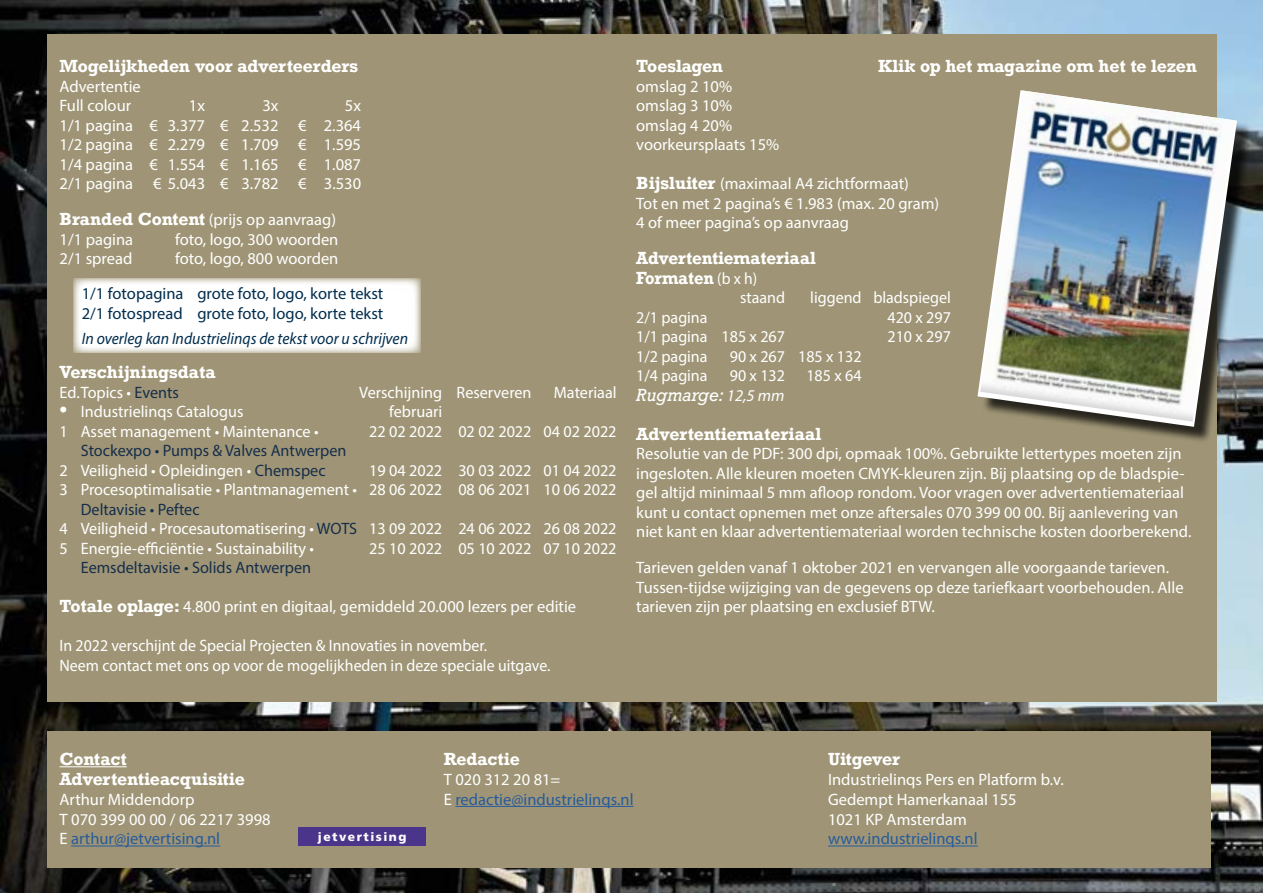
<style>
.page{position:relative;width:1263px;height:893px;background:#fff}
.page>*{position:absolute;margin:0;border:0;box-sizing:border-box;transform-origin:0 0}
.t1{font:16.5px/19.5px "Myriad Pro";color:#fff}
.t2{font:700 16.5px/19.5px "Rockwell";letter-spacing:-.01em;color:#fff}
.t3{font:16.5px/19.5px "Myriad Pro";color:#fff;scale:.96 1}
.t4{font:16.5px/19.5px "Myriad Pro";color:#162e4a}
.t5{font:16.5px/19.5px "Myriad Pro";color:#002d4e}
.t6{font:16.5px/19.8px "Myriad Pro";color:#275b9b}
.t7{font:italic 16.5px "Myriad Pro";color:#002d4e;scale:.95 1}
.t8{font:italic 16.5px "Rockwell";color:#fff}
.t9{font:900 12px "Frutiger";letter-spacing:.12em;color:#fff}
.s1{font-family:"Rockwell";font-weight:700}
.s2{color:#162e4a}
.s3{font-size:28.5px}
.s4{color:#fff}
.s5{font-family:"Myriad Pro";font-weight:400}
.s6{font-family:"Myriad Pro"}
.s7{color:#275b9b}
</style>
<div class="page">
<img style="left:0;top:0;width:1263px;height:893px">
<div style="left:47px;top:34px;width:1169px;height:668px;background:#9f9576"></div>
<div style="left:47px;top:731px;width:1163px;height:136px;background:#9f9576"></div>
<hr style="left:60px;top:766px;width:67px;height:1px;background:#fff">
<hr style="left:71px;top:846px;width:149px;height:1px;background:#275b9b">
<hr style="left:455px;top:806px;width:178px;height:1px;background:#275b9b">
<hr style="left:828px;top:846px;width:150px;height:1px;background:#275b9b">
<div style="left:981px;top:94px;width:273px;height:350px;background:#000;opacity:.75"></div>
<svg style="left:977px;top:90px;width:260px;height:337px"></svg>
<img style="left:980px;top:91px;width:255px;height:331px">
<div style="left:298px;top:828px;width:128px;height:18px;background:#4b358b"></div>
<div style="left:73px;top:279px;width:348px;height:74px;background:#fff"></div>
<p class="t2" style="left:60px;top:56px;width:300px">Mogelijkheden voor adverteerders</p>
<p class="t1" style="left:60px;top:76px;width:83px">Advertentie<br>Full colour</p>
<p class="t1" style="left:189px;top:95px;width:18px">1x</p>
<p class="t1" style="left:262px;top:95px;width:18px">3x</p>
<p class="t1" style="left:60px;top:95px;width:303px;text-align:justify;text-indent:285px">5x 1/1 pagina € 3.377 € 2.532 € 2.364<br>1/2 pagina € 2.279 € 1.709 € 1.595<br>1/4 pagina € 1.554 € 1.165 € 1.087<br>2/1 pagina € 5.043 € 3.782 € 3.530</p>
<p class="t1" style="left:60px;top:209px;width:278px"><span class="s1">Branded Content</span> (prijs op aanvraag)<br>1/1 pagina</p>
<p class="t1" style="left:175px;top:229px;width:165px">foto, logo, 300 woorden</p>
<p class="t1" style="left:60px;top:248px;width:74px">2/1 spread</p>
<p class="t1" style="left:175px;top:248px;width:165px">foto, logo, 800 woorden</p>
<p class="t5" style="left:82px;top:284px;width:303px">1/1 fotopagina grote foto, logo, korte tekst<br>2/1 fotospread grote foto, logo, korte tekst</p>
<p class="t7" style="left:82px;top:329px;width:345px">In overleg kan Industrielinqs de tekst voor u schrijven</p>
<p class="t2" style="left:60px;top:362px;width:158px">Verschijningsdata</p>
<p class="t1" style="left:60px;top:382px;width:121px">Ed.Topics • <span class="s2">Events</span></p>
<p class="t1" style="left:359px;top:382px;width:174px">Verschijning Reserveren</p>
<p class="t1" style="left:554px;top:382px;width:64px">Materiaal</p>
<p class="t1" style="left:60px;top:401px;width:185px"><span class="s3">•</span> Industrielinqs Catalogus</p>
<p class="t1" style="left:389px;top:401px;width:54px">februari</p>
<p class="t1" style="left:60px;top:421px;width:261px">1 Asset management • Maintenance •</p>
<p class="t1" style="left:369px;top:421px;width:249px">22 02 2022 02 02 2022 04 02 2022</p>
<p class="t4" style="left:60px;top:440px;width:288px;text-indent:21px">Stockexpo • Pumps &amp; Valves Antwerpen<br><span class="s4">2 Veiligheid • Opleidingen •</span> Chemspec</p>
<p class="t1" style="left:60px;top:460px;width:559px;text-align:right">19 04 2022 30 03 2022 01 04 2022<br>3 Procesoptimalisatie • Plantmanagement • 28 06 2022 08 06 2021 10 06 2022</p>
<p class="t1" style="left:60px;top:499px;width:559px;text-indent:21px"><span class="s2">Deltavisie • Peftec<br></span>4 Veiligheid • Procesautomatisering • <span class="s2">WOTS</span> 13 09 2022 24 06 2022 26 08 2022<br>5 Energie-efficiëntie • Sustainability •</p>
<p class="t1" style="left:369px;top:538px;width:249px">25 10 2022 05 10 2022 07 10 2022</p>
<p class="t4" style="left:81px;top:557px;width:232px">Eemsdeltavisie • Solids Antwerpen</p>
<p class="t1" style="left:60px;top:596px;width:518px"><span class="s1">Totale oplage:</span> 4.800 print en digitaal, gemiddeld 20.000 lezers per editie</p>
<p class="t3" style="left:60px;top:635px;width:513px">In 2022 verschijnt de Special Projecten &amp; Innovaties in november.<br>Neem contact met ons op voor de mogelijkheden in deze speciale uitgave.</p>
<p class="t2" style="left:878px;top:56px;width:320px">Klik op het magazine om het te lezen</p>
<p class="t2" style="left:636px;top:56px;width:89px">Toeslagen</p>
<p class="t1" style="left:636px;top:76px;width:144px">omslag 2 10% omslag 3 10% omslag 4 20% voorkeursplaats 15%</p>
<p class="t1" style="left:636px;top:173px;width:305px"><span class="s1">Bijsluiter</span> (maximaal A4 zichtformaat)<br>Tot en met 2 pagina’s € 1.983 (max. 20 gram)<br>4 of meer pagina’s op aanvraag</p>
<p class="t2" style="left:636px;top:248px;width:181px">Advertentiemateriaal<br>Formaten <span class="s5">(b x h)</span></p>
<p class="t1" style="left:740px;top:287px;width:46px">staand</p>
<p class="t1" style="left:810px;top:287px;width:142px">liggend bladspiegel</p>
<p class="t1" style="left:636px;top:307px;width:73px">2/1 pagina</p>
<p class="t1" style="left:887px;top:307px;width:65px">420 x 297</p>
<p class="t1" style="left:636px;top:326px;width:150px">1/1 pagina 185 x 267</p>
<p class="t1" style="left:887px;top:326px;width:65px">210 x 297</p>
<p class="t1" style="left:636px;top:346px;width:73px">1/2 pagina</p>
<p class="t1" style="left:730px;top:346px;width:133px">90 x 267 185 x 132</p>
<p class="t1" style="left:636px;top:365px;width:73px">1/4 pagina</p>
<p class="t1" style="left:730px;top:365px;width:57px">90 x 132</p>
<p class="t1" style="left:806px;top:365px;width:57px">185 x 64</p>
<p class="t8" style="left:636px;top:384px;width:150px">Rugmarge: <span class="s6">12,5 mm</span></p>
<p class="t2" style="left:636px;top:424px;width:187px">Advertentiemateriaal</p>
<p class="t1" style="left:636px;top:443px;width:557px">Resolutie van de PDF: 300 dpi, opmaak 100%. Gebruikte lettertypes moeten zijn ingesloten. Alle kleuren moeten CMYK-kleuren zijn. Bij plaatsing op de bladspie&shy;gel altijd minimaal 5 mm afloop rondom. Voor vragen over advertentiemateriaal kunt u contact opnemen met onze aftersales 070 399 00 00. Bij aanlevering van niet kant en klaar advertentiemateriaal worden technische kosten doorberekend.</p>
<p class="t1" style="left:636px;top:557px;width:549px">Tarieven gelden vanaf 1 oktober 2021 en vervangen alle voorgaande tarieven.<br>Tussen-tijdse wijziging van de gegevens op deze tariefkaart voorbehouden. Alle tarieven zijn per plaatsing en exclusief BTW.</p>
<p class="t2" style="left:60px;top:749px;width:187px">Contact<br>Advertentieacquisitie</p>
<p class="t1" style="left:60px;top:789px;width:213px">Arthur Middendorp<br>T 070 399 00 00 / 06 2217 3998<br>E <span class="s7">arthur@jetvertising.nl</span></p>
<p class="t9" style="left:318px;top:829px;width:90px">jetvertising</p>
<p class="t2" style="left:444px;top:749px;width:78px">Redactie</p>
<p class="t6" style="left:444px;top:769px;width:191px"><span class="s4">T 020 312 20 81=<br>E</span> redactie@industrielinqs.nl</p>
<p class="t2" style="left:828px;top:749px;width:74px">Uitgever</p>
<p class="t1" style="left:828px;top:769px;width:237px">Industrielinqs Pers en Platform b.v.<br>Gedempt Hamerkanaal 155<br>1021 KP Amsterdam</p>
<p class="t6" style="left:828px;top:829px;width:151px">www.industrielinqs.nl</p>
</div>
